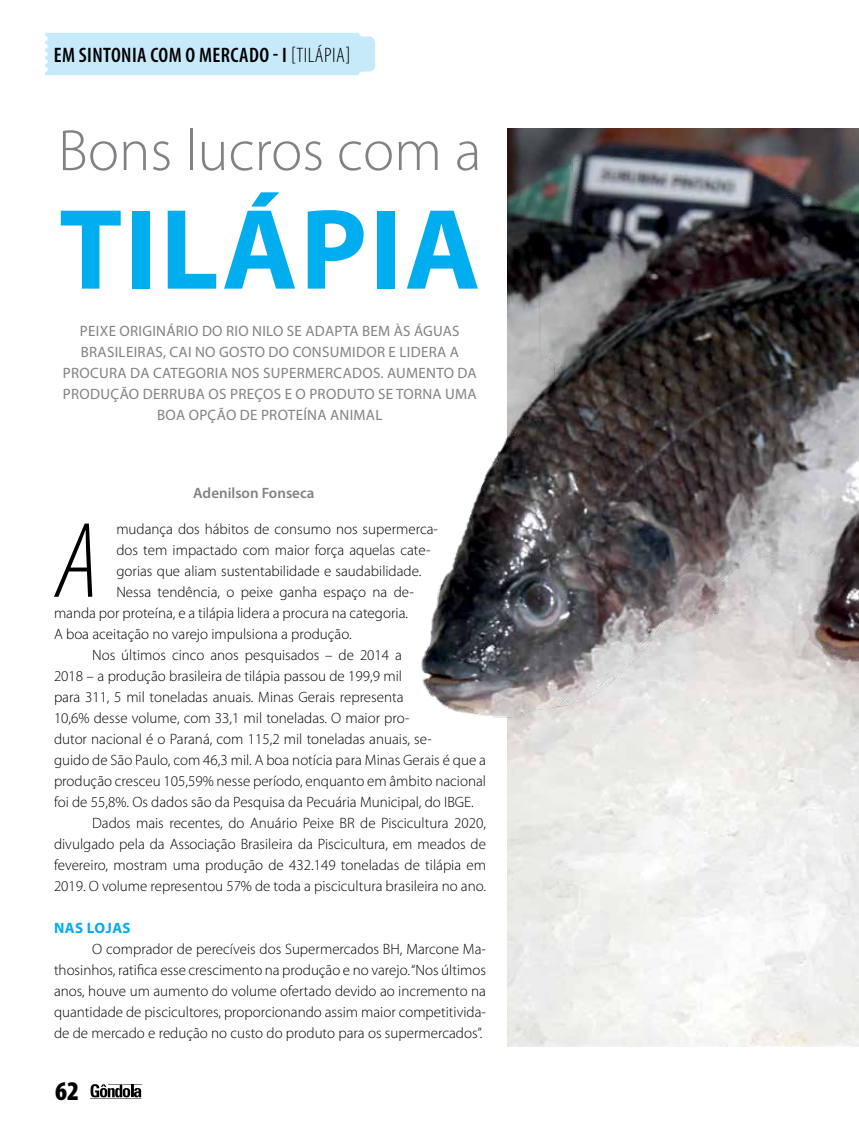
<style>
.page{position:relative;width:859px;height:1132px;background:#fff}
.page>*{position:absolute;margin:0;border:0;box-sizing:border-box;transform-origin:0 0}
.t1{font:700 115.5px "Myriad Pro";letter-spacing:.02em;color:#00aeef}
.t2{font:italic 300 condensed 108.45px "Myriad Pro";color:#000}
.t3{font:300 58.5px "Myriad Pro";color:#808285}
.t4{font:900 condensed 27px "Myriad Pro";color:#000}
.t5{font:600 condensed 21px "Myriad Pro";letter-spacing:.02em;color:#000}
.t6{font:300 15px/21px "Myriad Pro";color:#000;text-align:justify}
.t7{font:15px/21px "Myriad Pro";letter-spacing:.02em;color:#808285;text-align:center}
.t8{font:600 15px "Myriad Pro";color:#808285}
.t9{font:700 15px "Myriad Pro";letter-spacing:.03em;color:#00aeef}
.s1{font-weight:300}
</style>
<div class="page">
<svg style="left:91px;top:1084px;width:50px;height:13px"></svg>
<hr style="left:91px;top:1097px;width:50px;height:1px;background:#808285">
<div style="left:45px;top:33px;width:330px;height:42px;background:#c7eafb"></div>
<img style="left:421px;top:129px;width:438px;height:917px">
<h3 class="t5" style="left:54px;top:42px;width:298px">EM SINTONIA COM O MERCADO - I <span class="s1">[TILÁPIA]</span></h3>
<h3 class="t3" style="left:58px;top:115px;width:425px">Bons lucros com a</h3>
<h1 class="t1" style="left:59px;top:174px;width:423px">TILÁPIA</h1>
<p class="t7" style="left:63px;top:319px;width:415px">PEIXE ORIGINÁRIO DO RIO NILO SE ADAPTA BEM ÀS ÁGUAS BRASILEIRAS, CAI NO GOSTO DO CONSUMIDOR E LIDERA A PROCURA DA CATEGORIA NOS SUPERMERCADOS. AUMENTO DA PRODUÇÃO DERRUBA OS PREÇOS E O PRODUTO SE TORNA UMA BOA OPÇÃO DE PROTEÍNA ANIMAL</p>
<p class="t8" style="left:193px;top:483px;width:123px">Adenilson Fonseca</p>
<h2 class="t2" style="left:55px;top:496px;width:46px">A</h2>
<p class="t6" style="left:116px;top:518px;width:323px">mudança dos hábitos de consumo nos supermerca-</p>
<p class="t6" style="left:116px;top:539px;width:316px">dos tem impactado com maior força aquelas cate-</p>
<p class="t6" style="left:116px;top:560px;width:307px">gorias que aliam sustentabilidade e saudabilidade.</p>
<p class="t6" style="left:116px;top:581px;width:299px">Nessa tendência, o peixe ganha espaço na de-</p>
<p class="t6" style="left:54px;top:602px;width:356px">manda por proteína, e a tilápia lidera a procura na categoria.</p>
<p class="t6" style="left:54px;top:623px;width:299px">A boa aceitação no varejo impulsiona a produção.</p>
<p class="t6" style="left:92px;top:644px;width:311px">Nos últimos cinco anos pesquisados – de 2014 a</p>
<p class="t6" style="left:54px;top:665px;width:349px">2018 – a produção brasileira de tilápia passou de 199,9 mil</p>
<p class="t6" style="left:54px;top:686px;width:351px">para 311, 5 mil toneladas anuais. Minas Gerais representa</p>
<p class="t6" style="left:54px;top:707px;width:357px">10,6% desse volume, com 33,1 mil toneladas. O maior pro-</p>
<p class="t6" style="left:54px;top:728px;width:379px">dutor nacional é o Paraná, com 115,2 mil toneladas anuais, se-</p>
<p class="t6" style="left:54px;top:749px;width:433px">guido de São Paulo, com 46,3 mil. A boa notícia para Minas Gerais é que a</p>
<p class="t6" style="left:54px;top:770px;width:433px">produção cresceu 105,59% nesse período, enquanto em âmbito nacional</p>
<p class="t6" style="left:54px;top:791px;width:421px">foi de 55,8%. Os dados são da Pesquisa da Pecuária Municipal, do IBGE.</p>
<p class="t6" style="left:92px;top:812px;width:395px">Dados mais recentes, do Anuário Peixe BR de Piscicultura 2020,</p>
<p class="t6" style="left:54px;top:833px;width:433px">divulgado pela da Associação Brasileira da Piscicultura, em meados de</p>
<p class="t6" style="left:54px;top:854px;width:434px">fevereiro, mostram uma produção de 432.149 toneladas de tilápia em</p>
<p class="t6" style="left:54px;top:875px;width:434px">2019. O volume representou 57% de toda a piscicultura brasileira no ano.</p>
<p class="t9" style="left:54px;top:917px;width:78px">NAS LOJAS</p>
<p class="t6" style="left:54px;top:938px;width:434px;text-indent:38px">O comprador de perecíveis dos Supermercados BH, Marcone Ma&shy;thosinhos, ratifica esse crescimento na produção e no varejo. “Nos últimos anos, houve um aumento do volume ofertado devido ao incremento na quantidade de piscicultores, proporcionando assim maior competitivida&shy;de de mercado e redução no custo do produto para os supermercados”.</p>
<h3 class="t4" style="left:55px;top:1073px;width:25px">62</h3>
</div>
